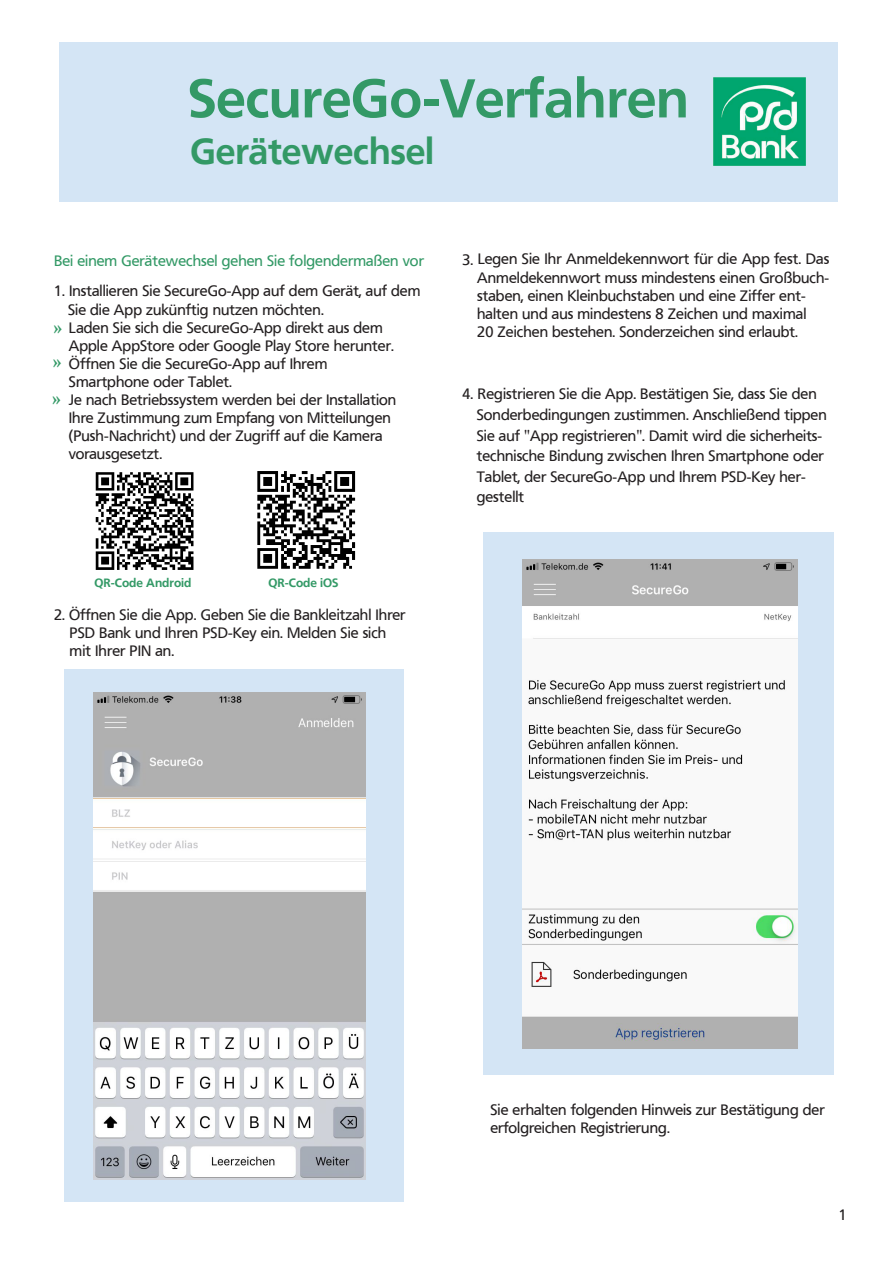
<style>
.page{position:relative;width:893px;height:1263px;background:#fff}
.page>*{position:absolute;margin:0;border:0;box-sizing:border-box;transform-origin:0 0}
.t1{font:700 54px "Frutiger VR";color:#396}
.t2{font:700 36px "Frutiger VR";color:#396}
.t3{font:700 21px/33.6px "Minion Pro";color:#396}
.t4{font:15px/18px "Frutiger VR";color:#231f20}
.t5{font:15px "Frutiger VR";color:#396}
.t6{font:700 12px "Frutiger VR";color:#396}
</style>
<div class="page">
<div style="left:59px;top:42px;width:779px;height:160px;background:#d4e5f5"></div>
<img style="left:713px;top:77px;width:93px;height:89px">
<svg style="left:96px;top:472px;width:97px;height:98px"></svg>
<svg style="left:257px;top:471px;width:98px;height:98px"></svg>
<div style="left:483px;top:532px;width:350px;height:542px;background:#d4e5f5"></div>
<img style="left:523px;top:559px;width:275px;height:489px">
<div style="left:64px;top:669px;width:340px;height:533px;background:#d4e5f5"></div>
<img style="left:93px;top:693px;width:273px;height:487px">
<h1 class="t1" style="left:188px;top:66px;width:502px">SecureGo-Verfahren</h1>
<h2 class="t2" style="left:190px;top:130px;width:245px">Gerätewechsel</h2>
<p class="t5" style="left:54px;top:252px;width:371px">Bei einem Gerätewechsel gehen Sie folgendermaßen vor</p>
<p class="t4" style="left:68px;top:282px;width:354px;line-height:19px;text-indent:-14px">1. Installieren Sie SecureGo-App auf dem Gerät, auf dem<br>Sie die App zukünftig nutzen möchten.</p>
<p class="t4" style="left:69px;top:319px;width:329px">Laden Sie sich die SecureGo-App direkt aus dem Apple AppStore oder Google Play Store herunter.<br>Öffnen Sie die SecureGo-App auf Ihrem Smartphone oder Tablet.<br>Je nach Betriebssystem werden bei der Installation Ihre Zustimmung zum Empfang von Mitteilungen (Push-Nachricht) und der Zugriff auf die Kamera vorausgesetzt.</p>
<h3 class="t3" style="left:53px;top:311px;width:12px">» »</h3>
<h3 class="t3" style="left:52px;top:381px;width:11px">»</h3>
<p class="t6" style="left:94px;top:576px;width:98px">QR-Code Android</p>
<p class="t6" style="left:268px;top:576px;width:71px">QR-Code iOS</p>
<p class="t4" style="left:70px;top:606px;width:337px;text-indent:-16px">2. Öffnen Sie die App. Geben Sie die Bankleitzahl Ihrer<br>PSD Bank und Ihren PSD-Key ein. Melden Sie sich mit Ihrer PIN an.</p>
<p class="t4" style="left:477px;top:250px;width:354px;text-indent:-15px">3. Legen Sie Ihr Anmeldekennwort für die App fest. Das Anmeldekennwort muss mindestens einen Großbuch&shy;staben, einen Kleinbuchstaben und eine Ziffer ent&shy;halten und aus mindestens 8 Zeichen und maximal<br>20 Zeichen bestehen. Sonderzeichen sind erlaubt.</p>
<p class="t4" style="left:462px;top:385px;width:356px">4. Registrieren Sie die App. Bestätigen Sie, dass Sie den</p>
<p class="t4" style="left:477px;top:404px;width:352px;line-height:20.5px">Sonderbedingungen zustimmen. Anschließend tippen Sie auf "App registrieren". Damit wird die sicherheits&shy;technische Bindung zwischen Ihren Smartphone oder Tablet, der SecureGo-App und Ihrem PSD-Key her&shy;gestellt</p>
<p class="t4" style="left:490px;top:1100px;width:336px">Sie erhalten folgenden Hinweis zur Bestätigung der erfolgreichen Registrierung.</p>
<p class="t4" style="left:839px;top:1206px;width:10px">1</p>
</div>
